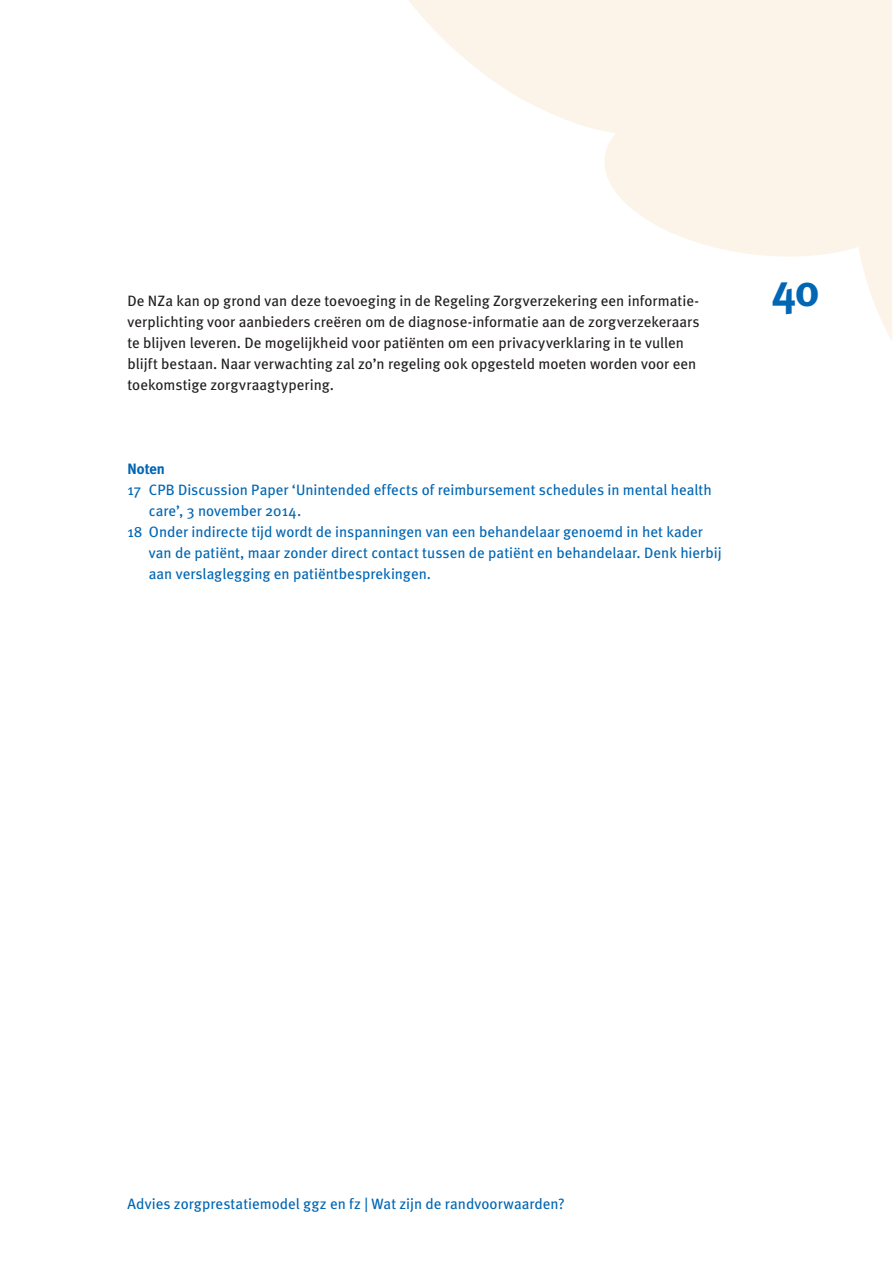
<style>
.page{position:relative;width:893px;height:1263px;background:#fff}
.page>*{position:absolute;margin:0;border:0;box-sizing:border-box;transform-origin:0 0}
.t1{font:700 45px "Meta";color:#0166b3}
.t2{font:15px "Meta";color:#0166b3}
.t3{font:15px/21px "Meta";color:#231f20}
.t4{font:700 15px "Meta";color:#0166b3}
</style>
<div class="page">
<svg style="left:409px;top:0;width:483px;height:341px;fill:#fcf3e9"></svg>
<p class="t3" style="left:128px;top:290px;width:573px">De NZa kan op grond van deze toevoeging in de Regeling Zorgverzekering een informatie&shy;verplichting voor aanbieders creëren om de diagnose-informatie aan de zorgverzekeraars te blijven leveren. De mogelijkheid voor patiënten om een privacyverklaring in te vullen blijft bestaan. Naar verwachting zal zo’n regeling ook opgesteld moeten worden voor een toekomstige zorgvraagtypering.</p>
<p class="t4" style="left:128px;top:460px;width:39px">Noten</p>
<p class="t2" style="left:128px;top:481px;width:586px">17 CPB Discussion Paper ‘Unintended effects of reimbursement schedules in mental health</p>
<p class="t2" style="left:149px;top:502px;width:154px">care’, 3 november 2014.</p>
<p class="t2" style="left:128px;top:523px;width:577px">18 Onder indirecte tijd wordt de inspanningen van een behandelaar genoemd in het kader</p>
<p class="t2" style="left:149px;top:544px;width:574px">van de patiënt, maar zonder direct contact tussen de patiënt en behandelaar. Denk hierbij</p>
<p class="t2" style="left:149px;top:565px;width:284px">aan verslaglegging en patiëntbesprekingen.</p>
<h1 class="t1" style="left:771px;top:264px;width:50px">40</h1>
<p class="t2" style="left:128px;top:1195px;width:439px">Advies zorgprestatiemodel ggz en fz | Wat zijn de randvoorwaarden?</p>
</div>
